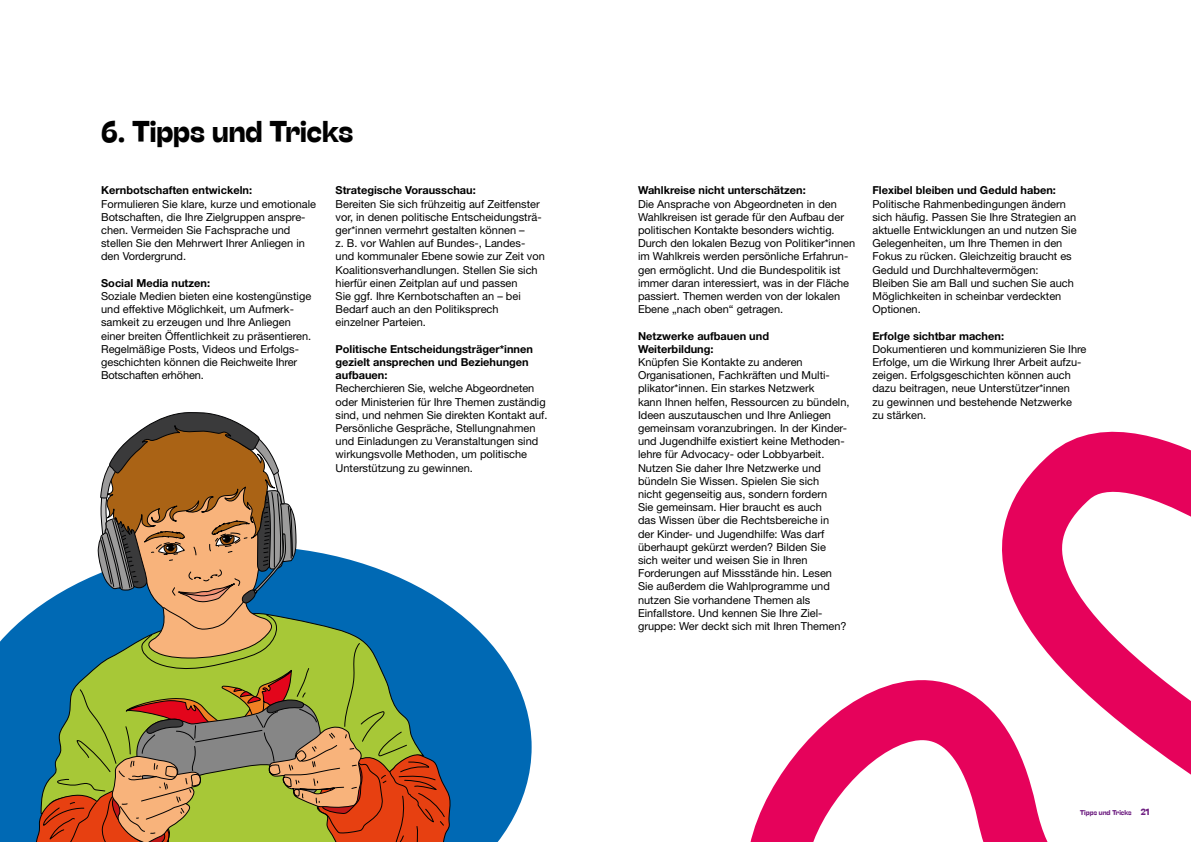
<style>
.page{position:relative;width:1191px;height:842px;background:#fff}
.page>*{position:absolute;margin:0;border:0;box-sizing:border-box;transform-origin:0 0}
.t1{font:700 30px "Stinger";color:#000}
.t2{font:11px/13.2px "Helvetica Neue LT Pro";color:#000}
.t3{font:700 11px/13.2px "Helvetica Neue LT Pro";color:#000}
.t4{font:700 7px "Stinger";color:#702283}
.s1{font-size:9px}
</style>
<div class="page">
<svg style="left:0;top:608px;width:531px;height:234px;fill:#0069b4"></svg>
<svg style="left:35px;top:412px;width:418px;height:430px"></svg>
<svg style="left:750px;top:431px;width:441px;height:411px"></svg>
<h1 class="t1" style="left:101px;top:114px;width:254px">6. Tipps und Tricks</h1>
<p class="t3" style="left:101px;top:184px;width:152px">Kernbotschaften entwickeln:</p>
<p class="t2" style="left:101px;top:197px;width:216px">Formulieren Sie klare, kurze und emotionale Botschaften, die Ihre Zielgruppen anspre&shy;chen. Vermeiden Sie Fachsprache und stellen Sie den Mehrwert Ihrer Anliegen in den Vordergrund.</p>
<p class="t3" style="left:101px;top:276px;width:110px">Social Media nutzen:</p>
<p class="t2" style="left:101px;top:289px;width:212px">Soziale Medien bieten eine kostengünstige und effektive Möglichkeit, um Aufmerk&shy;samkeit zu erzeugen und Ihre Anliegen einer breiten Öffentlichkeit zu präsentieren.<br>Regelmäßige Posts, Videos und Erfolgs&shy;geschichten können die Reichweite Ihrer Botschaften erhöhen.</p>
<p class="t3" style="left:335px;top:184px;width:142px">Strategische Vorausschau:</p>
<p class="t2" style="left:335px;top:197px;width:211px">Bereiten Sie sich frühzeitig auf Zeitfenster vor, in denen politische Entscheidungsträ&shy;ger*innen vermehrt gestalten können –<br>z. B. vor Wahlen auf Bundes-, Landes&shy;und kommunaler Ebene sowie zur Zeit von Koalitionsverhandlungen. Stellen Sie sich hierfür einen Zeitplan auf und passen<br>Sie ggf. Ihre Kernbotschaften an – bei Bedarf auch an den Politiksprech einzelner Parteien.</p>
<p class="t3" style="left:335px;top:342px;width:199px">Politische Entscheidungsträger*innen gezielt ansprechen und Beziehungen aufbauen:</p>
<p class="t2" style="left:335px;top:382px;width:213px">Recherchieren Sie, welche Abgeordneten oder Ministerien für Ihre Themen zuständig sind, und nehmen Sie direkten Kontakt auf.<br>Persönliche Gespräche, Stellungnahmen und Einladungen zu Veranstaltungen sind wirkungsvolle Methoden, um politische Unterstützung zu gewinnen.</p>
<p class="t3" style="left:638px;top:184px;width:169px">Wahlkreise nicht unterschätzen:</p>
<p class="t2" style="left:638px;top:197px;width:219px">Die Ansprache von Abgeordneten in den Wahlkreisen ist gerade für den Aufbau der politischen Kontakte besonders wichtig.<br>Durch den lokalen Bezug von Politiker*innen im Wahlkreis werden persönliche Erfahrun&shy;gen ermöglicht. Und die Bundespolitik ist immer daran interessiert, was in der Fläche passiert. Themen werden von der lokalen Ebene „nach oben“ getragen.</p>
<p class="t3" style="left:638px;top:329px;width:132px">Netzwerke aufbauen und<br>Weiterbildung:</p>
<p class="t2" style="left:638px;top:355px;width:213px">Knüpfen Sie Kontakte zu anderen Organisationen, Fachkräften und Multi&shy;plikator*innen. Ein starkes Netzwerk<br>kann Ihnen helfen, Ressourcen zu bündeln, Ideen auszutauschen und Ihre Anliegen gemeinsam voranzubringen. In der Kinder&shy;und Jugendhilfe existiert keine Methoden&shy;lehre für Advocacy- oder Lobbyarbeit.<br>Nutzen Sie daher Ihre Netzwerke und bündeln Sie Wissen. Spielen Sie sich<br>nicht gegenseitig aus, sondern fordern<br>Sie gemeinsam. Hier braucht es auch<br>das Wissen über die Rechtsbereiche in<br>der Kinder- und Jugendhilfe: Was darf überhaupt gekürzt werden? Bilden Sie<br>sich weiter und weisen Sie in Ihren Forderungen auf Missstände hin. Lesen Sie außerdem die Wahlprogramme und nutzen Sie vorhandene Themen als Einfallstore. Und kennen Sie Ihre Ziel&shy;gruppe: Wer deckt sich mit Ihren Themen?</p>
<p class="t3" style="left:872px;top:184px;width:185px">Flexibel bleiben und Geduld haben:</p>
<p class="t2" style="left:872px;top:197px;width:206px">Politische Rahmenbedingungen ändern sich häufig. Passen Sie Ihre Strategien an aktuelle Entwicklungen an und nutzen Sie Gelegenheiten, um Ihre Themen in den Fokus zu rücken. Gleichzeitig braucht es Geduld und Durchhaltevermögen:<br>Bleiben Sie am Ball und suchen Sie auch Möglichkeiten in scheinbar verdeckten Optionen.</p>
<p class="t3" style="left:872px;top:329px;width:133px">Erfolge sichtbar machen:</p>
<p class="t2" style="left:872px;top:342px;width:215px">Dokumentieren und kommunizieren Sie Ihre Erfolge, um die Wirkung Ihrer Arbeit aufzu&shy;zeigen. Erfolgsgeschichten können auch dazu beitragen, neue Unterstützer*innen<br>zu gewinnen und bestehende Netzwerke<br>zu stärken.</p>
<p class="t4" style="left:1080px;top:809px;width:71px">Tipps und Tricks <span class="s1">21</span></p>
</div>
